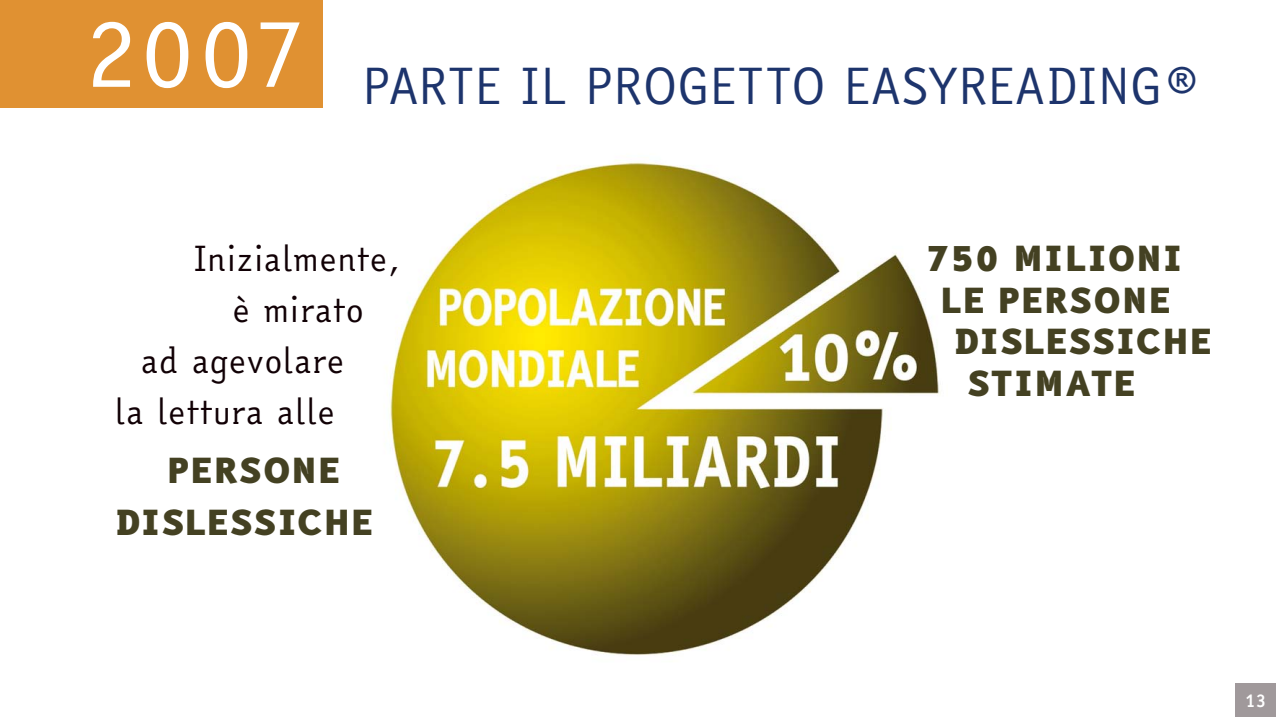
<style>
.page{position:relative;width:1276px;height:717px;background:#fff}
.page>*{position:absolute;margin:0;border:0;box-sizing:border-box;transform-origin:0 0}
.t1{font:92.7px "Easy Reading PRO";color:#fff}
.t2{font:48px "Easy Reading PRO";color:#1d346c}
.t3{font:900 33.45px/51px "Easy Reading PROXB";color:#444122;text-align:center}
.t4{font:33.45px "Easy Reading PRO";color:#110005}
.t5{font:900 33.45px "Easy Reading PROXB";letter-spacing:.02em;color:#444122}
.t6{font:700 18px "Easy Reading PRO";color:#fff}
</style>
<div class="page">
<div style="left:1235px;top:683px;width:41px;height:33px;background:#a0999b"></div>
<div style="left:0;top:0;width:323px;height:108px;background:#e09132"></div>
<img style="left:390px;top:160px;width:550px;height:495px">
<h1 class="t1" style="left:85px;top:13px;width:221px">2007</h1>
<h2 class="t2" style="left:363px;top:66px;width:840px">PARTE IL PROGETTO EASYREADING®</h2>
<p class="t4" style="left:193px;top:244px;width:207px">Inizialmente,</p>
<p class="t4" style="left:232px;top:295px;width:134px">è mirato</p>
<p class="t4" style="left:141px;top:346px;width:205px">ad agevolare</p>
<p class="t4" style="left:115px;top:397px;width:222px">la lettura alle</p>
<p class="t3" style="left:115px;top:450px;width:260px">PERSONE<br>DISLESSICHE</p>
<p class="t3" style="left:927px;top:237px;width:257px">750 MILIONI</p>
<p class="t5" style="left:940px;top:286px;width:232px">LE PERSONE</p>
<p class="t3" style="left:953px;top:321px;width:260px">DISLESSICHE</p>
<p class="t3" style="left:966px;top:363px;width:170px">STIMATE</p>
<p class="t6" style="left:1245px;top:692px;width:23px">13</p>
</div>
